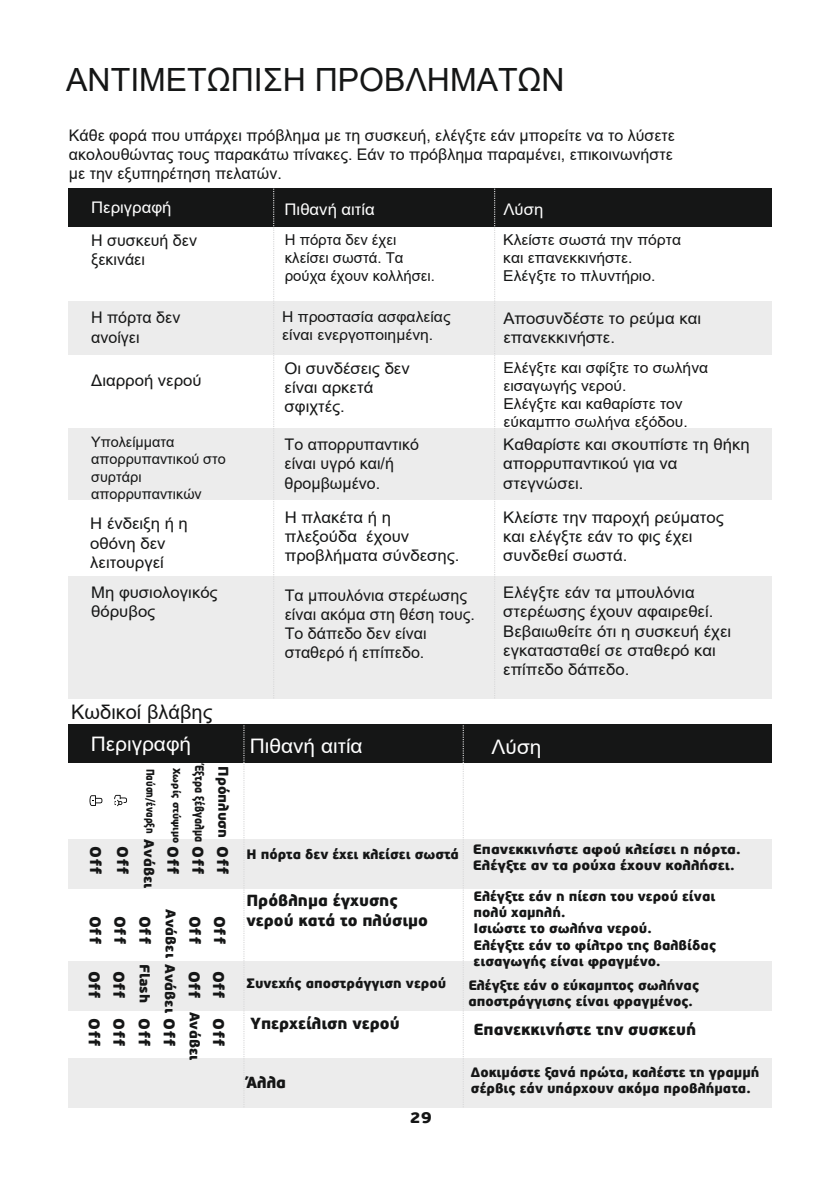
<style>
.page{position:relative;width:840px;height:1191px;background:#fff}
.page>*{position:absolute;margin:0;border:0;box-sizing:border-box;transform-origin:0 0}
.t1{font:32px "Arial";color:#151616}
.t2{font:20px "Arial";color:#fff;scale:1.04 1}
.t3{font:20px "Arial";color:#151616}
.t4{font:16px/19.2px "Arial";color:#151616;scale:1.04 1}
.t5{font:16px/19.2px "Arial";color:#151616}
.t6{font:900 16px/19.2px "PF Beau Sans Pro";color:#151616}
.t7{font:16px "Arial";color:#fff;scale:1.04 1}
.t8{font:900 15.6px "PF Beau Sans Pro";letter-spacing:.06em;color:#151616}
.t9{font:15px/18px "Arial";color:#151616;scale:1.04 1}
.t10{font:15px/18px "Arial";color:#151616}
.t11{font:14.4px/17.2px "Arial";color:#151616}
.t12{font:900 14px "PF Beau Sans Pro";color:#151616}
.t13{font:900 13.6px/16.4px "PF Beau Sans Pro";color:#151616}
.t14{font:900 13.6px/16.2px "PF Beau Sans Pro";color:#151616;scale:1.04 1}
.t15{font:900 12.4px "PF Beau Sans Pro";color:#151616;scale:.79 1}
.t16{font:900 11.2px "PF Beau Sans Pro";color:#151616;scale:.8 1}
.t17{font:900 10px "PF Beau Sans Pro";color:#151616}
</style>
<div class="page">
<div style="left:68px;top:1058px;width:703px;height:49px;background:#ececec"></div>
<div style="left:68px;top:961px;width:703px;height:49px;background:#ececec"></div>
<div style="left:68px;top:839px;width:703px;height:49px;background:#ececec"></div>
<div style="left:68px;top:724px;width:703px;height:39px;background:#151616"></div>
<div style="left:68px;top:576px;width:703px;height:122px;background:#ececec"></div>
<div style="left:68px;top:428px;width:703px;height:72px;background:#ececec"></div>
<div style="left:68px;top:302px;width:703px;height:53px;background:#ececec"></div>
<div style="left:68px;top:188px;width:703px;height:39px;background:#151616"></div>
<svg style="left:273px;top:188px;width:1px;height:510px"></svg>
<svg style="left:494px;top:188px;width:1px;height:510px"></svg>
<svg style="left:114px;top:795px;width:13px;height:11px"></svg>
<svg style="left:89px;top:795px;width:13px;height:11px"></svg>
<svg style="left:243px;top:725px;width:1px;height:380px"></svg>
<svg style="left:462px;top:725px;width:1px;height:332px"></svg>
<h1 class="t1" style="left:66px;top:58px;width:499px">ΑΝΤΙΜΕΤΩΠΙΣΗ ΠΡΟΒΛΗΜΑΤΩΝ</h1>
<p class="t5" style="left:69px;top:125px;width:607px">Κάθε φορά που υπάρχει πρόβλημα με τη συσκευή, ελέγξτε εάν μπορείτε να το λύσετε ακολουθώντας τους παρακάτω πίνακες. Εάν το πρόβλημα παραμένει, επικοινωνήστε με την εξυπηρέτηση πελατών.</p>
<p class="t7" style="left:91px;top:196px;width:79px">Περιγραφή</p>
<p class="t7" style="left:284px;top:198px;width:88px">Πιθανή αιτία</p>
<p class="t7" style="left:503px;top:199px;width:40px">Λύση</p>
<p class="t9" style="left:503px;top:231px;width:172px">Κλείστε σωστά την πόρτα και επανεκκινήστε.<br>Ελέγξτε το πλυντήριο.</p>
<p class="t5" style="left:91px;top:230px;width:107px">Η συσκευή δεν ξεκινάει</p>
<p class="t10" style="left:285px;top:231px;width:152px">Η πόρτα δεν έχει κλείσει σωστά. Τα ρούχα έχουν κολλήσει.</p>
<p class="t9" style="left:282px;top:307px;width:163px">Η προστασία ασφαλείας είναι ενεργοποιημένη.</p>
<p class="t4" style="left:503px;top:308px;width:191px">Αποσυνδέστε το ρεύμα και επανεκκινήστε.</p>
<p class="t5" style="left:91px;top:308px;width:91px">Η πόρτα δεν ανοίγει</p>
<p class="t4" style="left:284px;top:358px;width:122px">Οι συνδέσεις δεν είναι αρκετά σφιχτές.</p>
<p class="t9" style="left:503px;top:359px;width:198px">Ελέγξτε και σφίξτε το σωλήνα εισαγωγής νερού.<br>Ελέγξτε και καθαρίστε τον εύκαμπτο σωλήνα εξόδου.</p>
<p class="t4" style="left:503px;top:435px;width:238px">Καθαρίστε και σκουπίστε τη θήκη απορρυπαντικού για να στεγνώσει.</p>
<p class="t4" style="left:91px;top:370px;width:108px">Διαρροή νερού</p>
<p class="t11" style="left:91px;top:433px;width:136px">Υπολείμματα απορρυπαντικού στο συρτάρι απορρυπαντικών</p>
<p class="t5" style="left:284px;top:435px;width:136px">Το απορρυπαντικό είναι υγρό και/ή θρομβωμένο.</p>
<p class="t4" style="left:90px;top:514px;width:95px">Η ένδειξη ή η οθόνη δεν λειτουργεί</p>
<p class="t4" style="left:285px;top:507px;width:169px">Η πλακέτα ή η πλεξούδα έχουν προβλήματα σύνδεσης.</p>
<p class="t4" style="left:503px;top:507px;width:213px">Κλείστε την παροχή ρεύματος και ελέγξτε εάν το φις έχει συνδεθεί σωστά.</p>
<p class="t4" style="left:91px;top:583px;width:123px">Μη φυσιολογικός θόρυβος</p>
<p class="t4" style="left:503px;top:583px;width:220px">Ελέγξτε εάν τα μπουλόνια στερέωσης έχουν αφαιρεθεί.<br>Βεβαιωθείτε ότι η συσκευή έχει εγκατασταθεί σε σταθερό και επίπεδο δάπεδο.</p>
<p class="t5" style="left:285px;top:585px;width:191px">Τα μπουλόνια στερέωσης είναι ακόμα στη θέση τους.<br>Το δάπεδο δεν είναι σταθερό ή επίπεδο.</p>
<p class="t3" style="left:71px;top:698px;width:142px">Κωδικοί βλάβης</p>
<p class="t2" style="left:91px;top:730px;width:98px">Περιγραφή</p>
<p class="t2" style="left:250px;top:732px;width:110px">Πιθανή αιτία</p>
<p class="t2" style="left:491px;top:732px;width:49px">Λύση</p>
<p class="t8" style="left:102px;top:846px;width:30px;rotate:90deg">Off</p>
<p class="t8" style="left:129px;top:846px;width:30px;rotate:90deg">Off</p>
<p class="t16" style="left:157px;top:768px;width:82px;rotate:90deg">Παύση/έναρξη</p>
<p class="t17" style="left:183px;top:768px;width:77px;rotate:90deg">Χωρίς στύψιµο</p>
<p class="t15" style="left:207px;top:765px;width:99px;rotate:90deg">Έξτρα ξέβγαλµα</p>
<p class="t12" style="left:232px;top:766px;width:74px;rotate:90deg">Πρόπλυση</p>
<p class="t12" style="left:158px;top:839px;width:50px;rotate:90deg">Ανάβει</p>
<p class="t8" style="left:179px;top:846px;width:30px;rotate:90deg">Off</p>
<p class="t8" style="left:204px;top:846px;width:30px;rotate:90deg">Off</p>
<p class="t8" style="left:228px;top:846px;width:30px;rotate:90deg">Off</p>
<p class="t12" style="left:179px;top:909px;width:105px;rotate:90deg">Ανάβει Ανάβει</p>
<p class="t8" style="left:101px;top:915px;width:30px;rotate:90deg">Off</p>
<p class="t8" style="left:151px;top:915px;width:30px;rotate:90deg">Off</p>
<p class="t8" style="left:126px;top:915px;width:30px;rotate:90deg">Off</p>
<p class="t8" style="left:201px;top:915px;width:30px;rotate:90deg">Off</p>
<p class="t8" style="left:226px;top:915px;width:30px;rotate:90deg">Off</p>
<p class="t12" style="left:150px;top:964px;width:41px;rotate:90deg">Flash</p>
<p class="t8" style="left:100px;top:970px;width:30px;rotate:90deg">Off</p>
<p class="t8" style="left:125px;top:970px;width:30px;rotate:90deg">Off</p>
<p class="t8" style="left:200px;top:970px;width:30px;rotate:90deg">Off</p>
<p class="t8" style="left:225px;top:970px;width:30px;rotate:90deg">Off</p>
<p class="t12" style="left:204px;top:1011px;width:50px;rotate:90deg">Ανάβει</p>
<p class="t8" style="left:100px;top:1018px;width:30px;rotate:90deg">Off</p>
<p class="t8" style="left:125px;top:1018px;width:30px;rotate:90deg">Off</p>
<p class="t8" style="left:150px;top:1018px;width:30px;rotate:90deg">Off</p>
<p class="t8" style="left:175px;top:1018px;width:30px;rotate:90deg">Off</p>
<p class="t8" style="left:225px;top:1018px;width:30px;rotate:90deg">Off</p>
<p class="t13" style="left:246px;top:846px;width:214px">Η πόρτα δεν έχει κλείσει σωστά</p>
<p class="t14" style="left:472px;top:841px;width:259px">Επανεκκινήστε αφού κλείσει η πόρτα.<br>Ελέγξτε αν τα ρούχα έχουν κολλήσει.</p>
<p class="t13" style="left:473px;top:887px;width:244px">Ελέγξτε εάν η πίεση του νερού είναι πολύ χαµηλή.<br>Ισιώστε το σωλήνα νερού.<br>Ελέγξτε εάν το φίλτρο της βαλβίδας εισαγωγής είναι φραγµένο.</p>
<p class="t13" style="left:468px;top:977px;width:232px">Ελέγξτε εάν ο εύκαµπτος σωλήνας αποστράγγισης είναι φραγµένος.</p>
<p class="t6" style="left:246px;top:891px;width:183px">Πρόβληµα έγχυσης νερού κατά το πλύσιµο</p>
<p class="t13" style="left:246px;top:975px;width:201px">Συνεχής αποστράγγιση νερού</p>
<p class="t6" style="left:250px;top:1014px;width:151px">Υπερχείλιση νερού</p>
<p class="t6" style="left:473px;top:1020px;width:224px">Επανεκκινήστε την συσκευή</p>
<p class="t6" style="left:246px;top:1073px;width:41px">Άλλα</p>
<p class="t6" style="left:409px;top:1107px;width:24px">29</p>
<p class="t13" style="left:470px;top:1064px;width:290px">∆οκιµάστε ξανά πρώτα, καλέστε τη γραµµή</p>
<p class="t13" style="left:470px;top:1080px;width:281px">σέρβις εάν υπάρχουν ακόµα προβλήµατα.</p>
</div>
